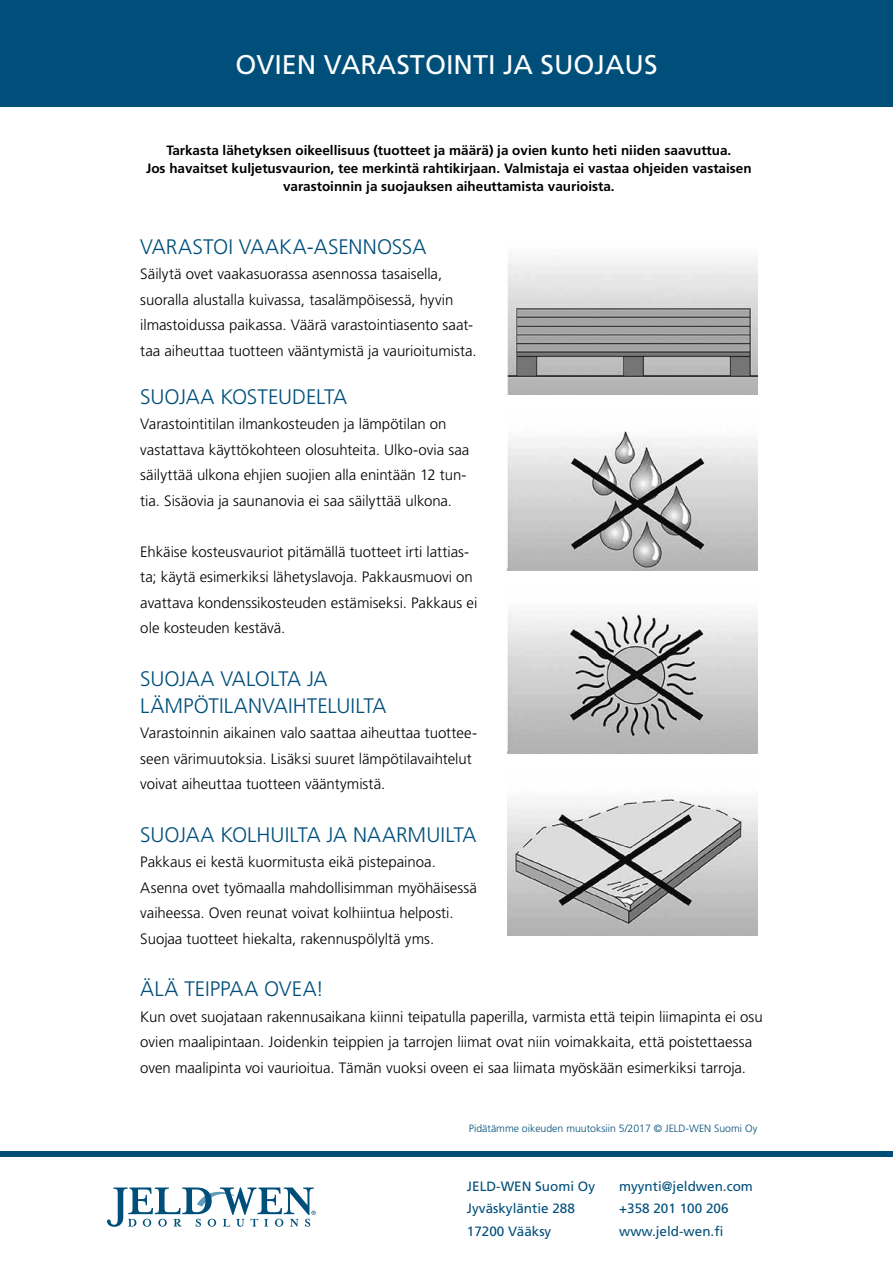
<style>
.page{position:relative;width:893px;height:1263px;background:#fff}
.page>*{position:absolute;margin:0;border:0;box-sizing:border-box;transform-origin:0 0}
.t1{font:27px "Frutiger LT Std";color:#fff}
.t2{font:300 21px/27px "Frutiger LT Std";color:#004f7a}
.t3{font:300 15px/25.5px "Frutiger LT Std";letter-spacing:-.005em;color:#000}
.t4{font:700 13.5px/18px "Frutiger LT Std";color:#000;text-align:center}
.t5{font:13.5px/22.5px "Frutiger LT Std";color:#004f7a}
.t6{font:300 10.5px "Frutiger LT Std";color:#004f7a}
</style>
<div class="page">
<svg style="left:107px;top:1187px;width:209px;height:40px"></svg>
<div style="left:0;top:0;width:893px;height:106px;background:#004f7a"></div>
<div style="left:0;top:1151px;width:893px;height:5px;background:#004f7a"></div>
<img style="left:508px;top:256px;width:249px;height:138px">
<img style="left:508px;top:431px;width:249px;height:139px">
<img style="left:508px;top:795px;width:249px;height:140px">
<img style="left:508px;top:612px;width:249px;height:141px">
<h1 class="t1" style="left:235px;top:49px;width:424px">OVIEN VARASTOINTI JA SUOJAUS</h1>
<p class="t4" style="left:146px;top:141px;width:607px">Tarkasta lähetyksen oikeellisuus (tuotteet ja määrä) ja ovien kunto heti niiden saavuttua.<br>Jos havaitset kuljetusvaurion, tee merkintä rahtikirjaan. Valmistaja ei vastaa ohjeiden vastaisen varastoinnin ja suojauksen aiheuttamista vaurioista.</p>
<h2 class="t2" style="left:140px;top:233px;width:287px">VARASTOI VAAKA-ASENNOSSA</h2>
<p class="t3" style="left:140px;top:261px;width:338px">Säilytä ovet vaakasuorassa asennossa tasaisella, suoralla alustalla kuivassa, tasalämpöisessä, hyvin ilmastoidussa paikassa. Väärä varastointiasento saat&shy;taa aiheuttaa tuotteen vääntymistä ja vaurioitumista.</p>
<h2 class="t2" style="left:140px;top:383px;width:208px">SUOJAA KOSTEUDELTA</h2>
<p class="t3" style="left:140px;top:411px;width:331px">Varastointitilan ilmankosteuden ja lämpötilan on vastattava käyttökohteen olosuhteita. Ulko-ovia saa säilyttää ulkona ehjien suojien alla enintään 12 tun&shy;tia. Sisäovia ja saunanovia ei saa säilyttää ulkona.</p>
<p class="t3" style="left:140px;top:539px;width:339px">Ehkäise kosteusvauriot pitämällä tuotteet irti lattias&shy;ta; käytä esimerkiksi lähetyslavoja. Pakkausmuovi on avattava kondenssikosteuden estämiseksi. Pakkaus ei ole kosteuden kestävä.</p>
<h2 class="t2" style="left:140px;top:665px;width:248px">SUOJAA VALOLTA JA<br>LÄMPÖTILANVAIHTELUILTA</h2>
<p class="t3" style="left:140px;top:720px;width:338px">Varastoinnin aikainen valo saattaa aiheuttaa tuottee&shy;seen värimuutoksia. Lisäksi suuret lämpötilavaihtelut voivat aiheuttaa tuotteen vääntymistä.</p>
<h2 class="t2" style="left:140px;top:821px;width:338px">SUOJAA KOLHUILTA JA NAARMUILTA</h2>
<p class="t3" style="left:140px;top:849px;width:338px">Pakkaus ei kestä kuormitusta eikä pistepainoa.<br>Asenna ovet työmaalla mahdollisimman myöhäisessä vaiheessa. Oven reunat voivat kolhiintua helposti.<br>Suojaa tuotteet hiekalta, rakennuspölyltä yms.</p>
<h2 class="t2" style="left:140px;top:976px;width:185px">ÄLÄ TEIPPAA OVEA!</h2>
<p class="t3" style="left:140px;top:1004px;width:624px">Kun ovet suojataan rakennusaikana kiinni teipatulla paperilla, varmista että teipin liimapinta ei osu ovien maalipintaan. Joidenkin teippien ja tarrojen liimat ovat niin voimakkaita, että poistettaessa oven maalipinta voi vaurioitua. Tämän vuoksi oveen ei saa liimata myöskään esimerkiksi tarroja.</p>
<p class="t6" style="left:469px;top:1122px;width:290px">Pidätämme oikeuden muutoksiin 5/2017 © JELD-WEN Suomi Oy</p>
<p class="t5" style="left:467px;top:1175px;width:130px">JELD-WEN Suomi Oy<br>Jyväskyläntie 288<br>17200 Vääksy</p>
<p class="t5" style="left:619px;top:1175px;width:135px">myynti@jeldwen.com +358 201 100 206 www.jeld-wen.fi</p>
</div>
